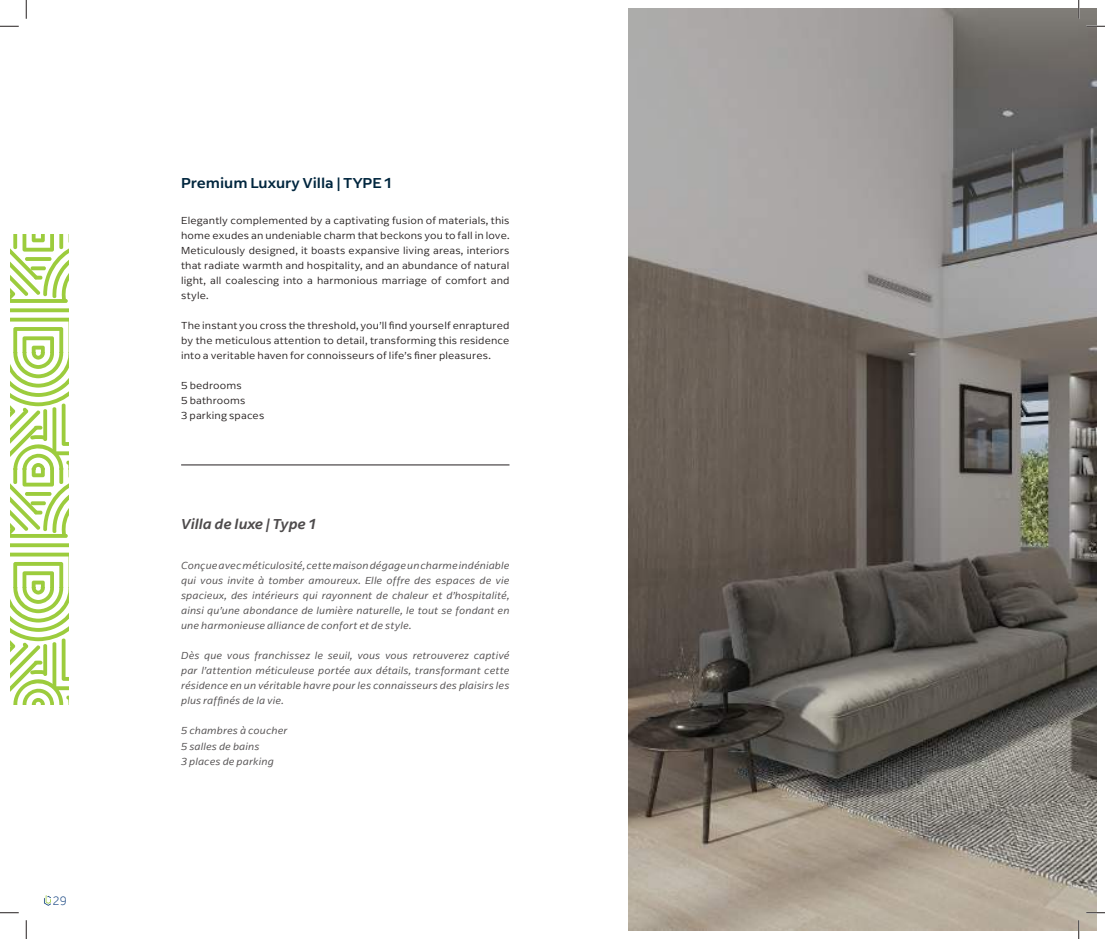
<style>
.page{position:relative;width:1105px;height:939px;background:#fff}
.page>*{position:absolute;margin:0;border:0;box-sizing:border-box;transform-origin:0 0}
.t1{font:500 15px "Arpona Sans";color:#00263e}
.t2{font:italic 500 15px "Arpona Sans";color:#4e4b4c}
.t3{font:300 13.38px "Effra";color:#184682}
.t4{font:italic 300 10.62px/15px "Arpona Sans";letter-spacing:.015em;color:#4e4b4c;text-align:justify}
.t5{font:300 10.62px/15px "Arpona Sans";letter-spacing:.015em;color:#241f1f;text-align:justify}
</style>
<div class="page">
<svg style="left:44px;top:895px;width:7px;height:10px"></svg>
<hr style="left:181px;top:464px;width:328px;height:1px;background:#4e4b4c">
<svg style="left:10px;top:234px;width:58px;height:470px"></svg>
<img style="left:629px;top:9px;width:467px;height:921px">
<svg style="left:0;top:25px;width:19px;height:2px"></svg>
<svg style="left:1086px;top:25px;width:19px;height:2px"></svg>
<svg style="left:0;top:912px;width:19px;height:1px"></svg>
<svg style="left:1086px;top:911px;width:19px;height:2px"></svg>
<svg style="left:25px;top:0;width:2px;height:19px"></svg>
<svg style="left:25px;top:920px;width:2px;height:18px"></svg>
<svg style="left:1078px;top:0;width:1px;height:19px"></svg>
<svg style="left:1078px;top:920px;width:1px;height:18px"></svg>
<p class="t3" style="left:53px;top:892px;width:16px">29</p>
<h1 class="t1" style="left:181px;top:173px;width:212px">Premium Luxury Villa | TYPE 1</h1>
<p class="t5" style="left:181px;top:213px;width:330px">Elegantly complemented by a captivating fusion of materials, this home exudes an undeniable charm that beckons you to fall in love.<br>Meticulously designed, it boasts expansive living areas, interiors that radiate warmth and hospitality, and an abundance of natural light, all coalescing into a harmonious marriage of comfort and style.</p>
<p class="t5" style="left:181px;top:318px;width:330px">The instant you cross the threshold, you’ll find yourself enraptured by the meticulous attention to detail, transforming this residence into a veritable haven for connoisseurs of life’s finer pleasures.</p>
<p class="t5" style="left:181px;top:378px;width:85px;text-align:left">5 bedrooms<br>5 bathrooms<br>3 parking spaces</p>
<h1 class="t2" style="left:181px;top:515px;width:136px">Villa de luxe | Type 1</h1>
<p class="t4" style="left:181px;top:558px;width:330px">Conçue avec méticulosité, cette maison dégage un charme indéniable qui vous invite à tomber amoureux. Elle offre des espaces de vie spacieux, des intérieurs qui rayonnent de chaleur et d’hospitalité, ainsi qu’une abondance de lumière naturelle, le tout se fondant en une harmonieuse alliance de confort et de style.</p>
<p class="t4" style="left:181px;top:648px;width:330px">Dès que vous franchissez le seuil, vous vous retrouverez captivé par l’attention méticuleuse portée aux détails, transformant cette résidence en un véritable havre pour les connaisseurs des plaisirs les plus raffinés de la vie.</p>
<p class="t4" style="left:181px;top:723px;width:108px;text-align:left">5 chambres à coucher<br>5 salles de bains<br>3 places de parking</p>
</div>
